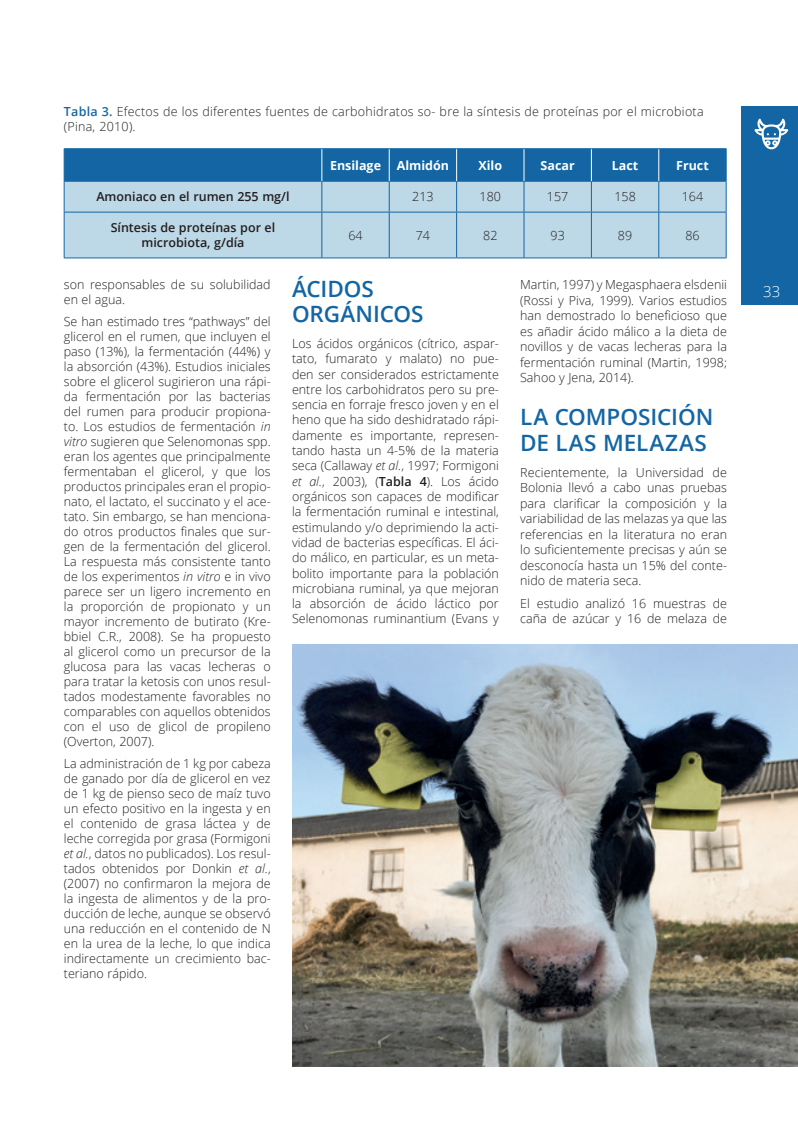
<style>
.page{position:relative;width:798px;height:1134px;background:#fff}
.page>*{position:absolute;margin:0;border:0;box-sizing:border-box;transform-origin:0 0}
.t1{font:600 22.5px/25.2px "Open Sans";letter-spacing:-.005em;color:#1366a3}
.t2{font:300 15px "Open Sans";color:#fff}
.t3{font:300 12.5px/15px "Open Sans";color:#231f20;text-align:justify}
.t4{font:300 12.5px/15px "Open Sans";letter-spacing:.02em;color:#231f20}
.t5{font:600 12.5px/15px "Open Sans";color:#231f20;text-align:center}
.t6{font:700 12.5px "Open Sans";color:#fff}
.s1{font-weight:600;color:#1366a3}
.s2{font-style:italic}
.s3{font-weight:600}
</style>
<div class="page">
<div style="left:65px;top:149px;width:660px;height:32px;background:#1366a3"></div>
<div style="left:65px;top:182px;width:660px;height:76px;background:#bdd8e6"></div>
<hr style="left:64px;top:148px;width:258px;height:1px;background:#1366a3">
<hr style="left:64px;top:149px;width:1px;height:32px;background:#1366a3">
<hr style="left:64px;top:181px;width:258px;height:1px;background:#1366a3">
<hr style="left:322px;top:181px;width:67px;height:1px;background:#1366a3">
<hr style="left:389px;top:181px;width:67px;height:1px;background:#1366a3">
<hr style="left:456px;top:181px;width:68px;height:1px;background:#1366a3">
<hr style="left:524px;top:181px;width:67px;height:1px;background:#1366a3">
<hr style="left:591px;top:181px;width:67px;height:1px;background:#1366a3">
<hr style="left:658px;top:181px;width:68px;height:1px;background:#1366a3">
<hr style="left:64px;top:182px;width:1px;height:30px;background:#1366a3">
<hr style="left:321px;top:182px;width:1px;height:30px;background:#1366a3">
<hr style="left:389px;top:182px;width:1px;height:30px;background:#1366a3">
<hr style="left:456px;top:182px;width:1px;height:30px;background:#1366a3">
<hr style="left:523px;top:182px;width:1px;height:30px;background:#1366a3">
<hr style="left:591px;top:182px;width:1px;height:30px;background:#1366a3">
<hr style="left:658px;top:182px;width:1px;height:30px;background:#1366a3">
<hr style="left:725px;top:182px;width:1px;height:30px;background:#1366a3">
<hr style="left:64px;top:212px;width:258px;height:1px;background:#1366a3">
<hr style="left:64px;top:212px;width:1px;height:46px;background:#1366a3">
<hr style="left:322px;top:212px;width:67px;height:1px;background:#1366a3">
<hr style="left:321px;top:212px;width:1px;height:46px;background:#1366a3">
<hr style="left:389px;top:212px;width:67px;height:1px;background:#1366a3">
<hr style="left:389px;top:212px;width:1px;height:46px;background:#1366a3">
<hr style="left:456px;top:212px;width:68px;height:1px;background:#1366a3">
<hr style="left:456px;top:212px;width:1px;height:46px;background:#1366a3">
<hr style="left:524px;top:212px;width:67px;height:1px;background:#1366a3">
<hr style="left:523px;top:212px;width:1px;height:46px;background:#1366a3">
<hr style="left:591px;top:212px;width:67px;height:1px;background:#1366a3">
<hr style="left:591px;top:212px;width:1px;height:46px;background:#1366a3">
<hr style="left:658px;top:212px;width:68px;height:1px;background:#1366a3">
<hr style="left:658px;top:212px;width:1px;height:46px;background:#1366a3">
<hr style="left:725px;top:212px;width:1px;height:46px;background:#1366a3">
<hr style="left:64px;top:258px;width:258px;height:1px;background:#1366a3">
<hr style="left:322px;top:258px;width:67px;height:1px;background:#1366a3">
<hr style="left:389px;top:258px;width:67px;height:1px;background:#1366a3">
<hr style="left:456px;top:258px;width:68px;height:1px;background:#1366a3">
<hr style="left:524px;top:258px;width:67px;height:1px;background:#1366a3">
<hr style="left:591px;top:258px;width:67px;height:1px;background:#1366a3">
<hr style="left:658px;top:258px;width:68px;height:1px;background:#1366a3">
<hr style="left:321px;top:149px;width:1px;height:32px;background:#fff">
<hr style="left:389px;top:149px;width:1px;height:32px;background:#fff">
<hr style="left:456px;top:149px;width:1px;height:32px;background:#fff">
<hr style="left:523px;top:149px;width:1px;height:32px;background:#fff">
<hr style="left:591px;top:149px;width:1px;height:32px;background:#fff">
<hr style="left:658px;top:149px;width:1px;height:32px;background:#fff">
<hr style="left:322px;top:148px;width:67px;height:1px;background:#1366a3">
<hr style="left:389px;top:148px;width:67px;height:1px;background:#1366a3">
<hr style="left:456px;top:148px;width:68px;height:1px;background:#1366a3">
<hr style="left:524px;top:148px;width:67px;height:1px;background:#1366a3">
<hr style="left:591px;top:148px;width:67px;height:1px;background:#1366a3">
<hr style="left:658px;top:148px;width:68px;height:1px;background:#1366a3">
<hr style="left:725px;top:149px;width:1px;height:32px;background:#1366a3">
<img style="left:292px;top:645px;width:505px;height:421px">
<div style="left:741px;top:107px;width:56px;height:198px;background:#1366a3"></div>
<svg style="left:754px;top:119px;width:34px;height:30px"></svg>
<p class="t4" style="left:64px;top:104px;width:641px"><span class="s1">Tabla 3.</span> Efectos de los diferentes fuentes de carbohidratos so- bre la síntesis de proteínas por el microbiota (Pina, 2010).</p>
<p class="t6" style="left:330px;top:156px;width:121px">Ensilage Almidón</p>
<p class="t6" style="left:478px;top:156px;width:25px">Xilo</p>
<p class="t6" style="left:540px;top:156px;width:36px">Sacar</p>
<p class="t6" style="left:611px;top:156px;width:28px">Lact</p>
<p class="t6" style="left:676px;top:156px;width:34px">Fruct</p>
<p class="t5" style="left:96px;top:189px;width:195px">Amoniaco en el rumen 255 mg/l</p>
<p class="t3" style="left:412px;top:189px;width:23px">213</p>
<p class="t3" style="left:479px;top:189px;width:23px">180</p>
<p class="t3" style="left:546px;top:189px;width:23px">157</p>
<p class="t3" style="left:614px;top:189px;width:23px">158</p>
<p class="t3" style="left:681px;top:189px;width:23px">164</p>
<p class="t5" style="left:111px;top:220px;width:166px">Síntesis de proteínas por el microbiota, g/día</p>
<p class="t3" style="left:348px;top:227px;width:16px">64</p>
<p class="t3" style="left:415px;top:227px;width:16px">74</p>
<p class="t3" style="left:483px;top:227px;width:16px">82</p>
<p class="t3" style="left:550px;top:227px;width:16px">93</p>
<p class="t3" style="left:617px;top:227px;width:16px">89</p>
<p class="t3" style="left:685px;top:227px;width:16px">86</p>
<h1 class="t1" style="left:292px;top:275px;width:133px">ÁCIDOS<br>ORGÁNICOS</h1>
<p class="t3" style="left:292px;top:335px;width:208px">Los ácidos orgánicos (cítrico, aspar&shy;tato, fumarato y malato) no pue&shy;den ser considerados estrictamente entre los carbohidratos pero su pre&shy;sencia en forraje fresco joven y en el heno que ha sido deshidratado rápi&shy;damente es importante, represen&shy;tando hasta un 4-5% de la materia seca (Callaway <span class="s2">et al.</span>, 1997; Formigoni <span class="s2">et al.</span>, 2003), (<span class="s3">Tabla 4</span>). Los ácido orgánicos son capaces de modificar la fermentación ruminal e intestinal, estimulando y/o deprimiendo la acti&shy;vidad de bacterias específicas. El áci&shy;do málico, en particular, es un meta&shy;bolito importante para la población microbiana ruminal, ya que mejoran la absorción de ácido láctico por Selenomonas ruminantium (Evans y</p>
<p class="t3" style="left:64px;top:277px;width:208px">son responsables de su solubilidad en el agua.</p>
<p class="t3" style="left:64px;top:314px;width:208px">Se han estimado tres “pathways” del glicerol en el rumen, que incluyen el paso (13%), la fermentación (44%) y la absorción (43%). Estudios iniciales sobre el glicerol sugirieron una rápi&shy;da fermentación por las bacterias del rumen para producir propiona&shy;to. Los estudios de fermentación <span class="s2">in vitro</span> sugieren que Selenomonas spp. eran los agentes que principalmente fermentaban el glicerol, y que los productos principales eran el propio&shy;nato, el lactato, el succinato y el ace&shy;tato. Sin embargo, se han menciona&shy;do otros productos finales que sur&shy;gen de la fermentación del glicerol.<br>La respuesta más consistente tanto de los experimentos <span class="s2">in vitro</span> e in vivo parece ser un ligero incremento en la proporción de propionato y un mayor incremento de butirato (Kre&shy;bbiel C.R., 2008). Se ha propuesto al glicerol como un precursor de la glucosa para las vacas lecheras o para tratar la ketosis con unos resul&shy;tados modestamente favorables no comparables con aquellos obtenidos con el uso de glicol de propileno (Overton, 2007).</p>
<p class="t3" style="left:64px;top:756px;width:208px">La administración de 1 kg por cabeza de ganado por día de glicerol en vez de 1 kg de pienso seco de maíz tuvo un efecto positivo en la ingesta y en el contenido de grasa láctea y de leche corregida por grasa (Formigoni <span class="s2">et al.</span>, datos no publicados). Los resul&shy;tados obtenidos por Donkin <span class="s2">et al.</span>, (2007) no confirmaron la mejora de la ingesta de alimentos y de la pro&shy;ducción de leche, aunque se observó una reducción en el contenido de N en la urea de la leche, lo que indica indirectamente un crecimiento bac&shy;teriano rápido.</p>
<p class="t3" style="left:520px;top:276px;width:208px;line-height:15.5px">Martin, 1997) y Megasphaera elsdenii (Rossi y Piva, 1999). Varios estudios han demostrado lo beneficioso que es añadir ácido málico a la dieta de novillos y de vacas lecheras para la fermentación ruminal (Martin, 1998; Sahoo y Jena, 2014).</p>
<h1 class="t1" style="left:520px;top:404px;width:194px">LA COMPOSICIÓN<br>DE LAS MELAZAS</h1>
<p class="t3" style="left:520px;top:464px;width:208px;line-height:15.5px">Recientemente, la Universidad de Bolonia llevó a cabo unas pruebas para clarificar la composición y la variabilidad de las melazas ya que las referencias en la literatura no eran lo suficientemente precisas y aún se desconocía hasta un 15% del conte&shy;nido de materia seca.</p>
<p class="t3" style="left:520px;top:595px;width:208px;line-height:15.5px">El estudio analizó 16 muestras de caña de azúcar y 16 de melaza de</p>
<p class="t2" style="left:763px;top:281px;width:19px">33</p>
</div>
